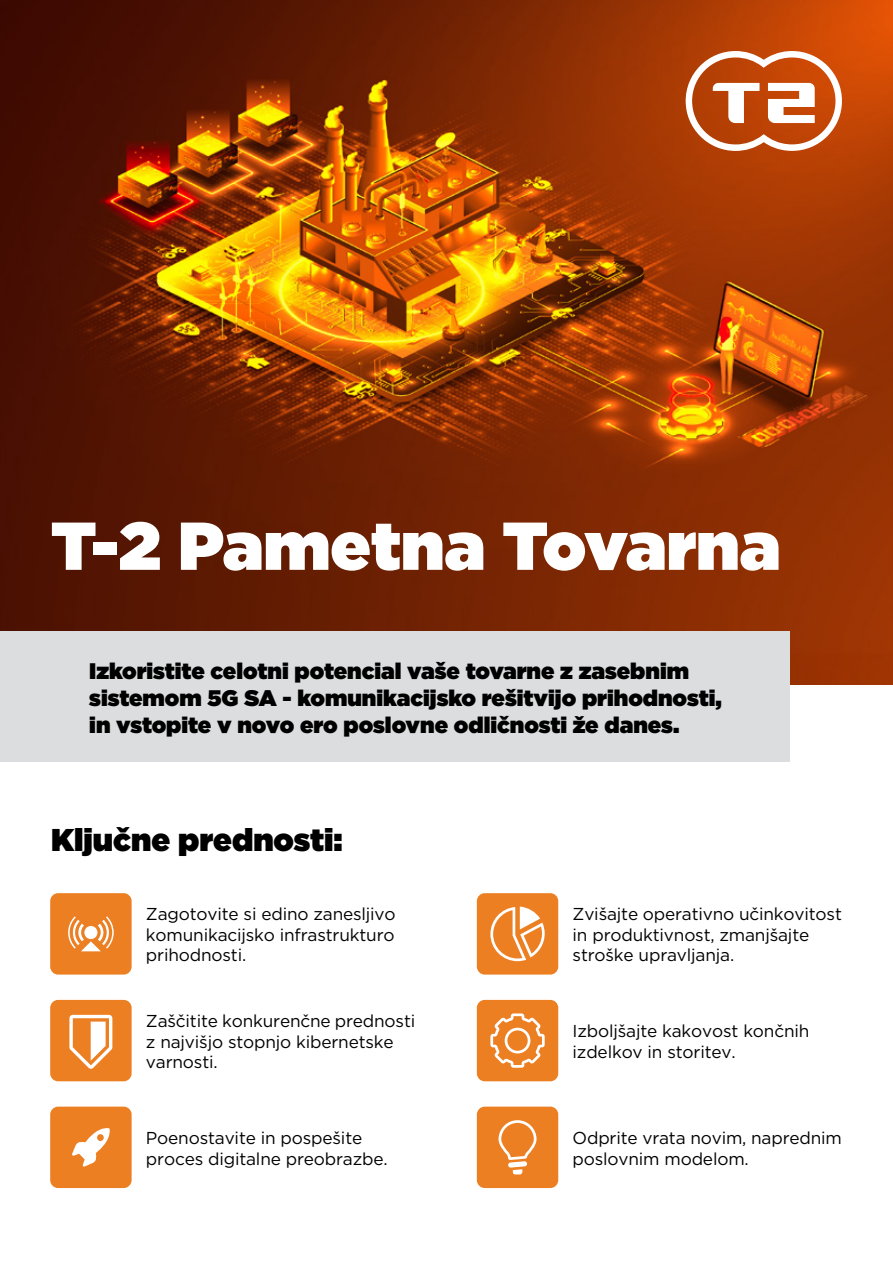
<style>
.page{position:relative;width:893px;height:1263px;background:#fff}
.page>*{position:absolute;margin:0;border:0;box-sizing:border-box;transform-origin:0 0}
.t1{font:900 67.5px "Gotham";color:#fff}
.t2{font:900 31.5px "Gotham";color:#000}
.t3{font:900 22.5px/27px "Gotham";color:#000}
.t4{font:17.25px/20.7px "Gotham";letter-spacing:-.01em;color:#000}
</style>
<div class="page">
<img style="left:0;top:0;width:893px;height:685px">
<svg style="left:686px;top:51px;width:156px;height:100px"></svg>
<div style="left:0;top:631px;width:789px;height:131px;background:#dcddde"></div>
<div style="left:477px;top:893px;width:81px;height:81px;background:#ed7f23;border-radius:8px"></div>
<svg style="left:490px;top:906px;width:55px;height:55px"></svg>
<div style="left:50px;top:1000px;width:82px;height:81px;background:#ed7f23;border-radius:8px"></div>
<svg style="left:69px;top:1015px;width:43px;height:54px"></svg>
<div style="left:50px;top:893px;width:82px;height:81px;background:#ed7f23;border-radius:8px"></div>
<div style="left:77px;top:924px;width:7px;height:17px;background:#fff;border-radius:2px"></div>
<svg style="left:66px;top:916px;width:10px;height:33px"></svg>
<svg style="left:71px;top:920px;width:9px;height:25px"></svg>
<svg style="left:81px;top:916px;width:33px;height:35px"></svg>
<div style="left:50px;top:1106px;width:82px;height:82px;background:#ed7f23;border-radius:8px"></div>
<svg style="left:72px;top:1128px;width:38px;height:39px"></svg>
<div style="left:477px;top:1106px;width:81px;height:82px;background:#ed7f23;border-radius:8px"></div>
<svg style="left:499px;top:1120px;width:37px;height:54px"></svg>
<div style="left:477px;top:1000px;width:81px;height:81px;background:#ed7f23;border-radius:8px"></div>
<svg style="left:490px;top:1013px;width:55px;height:55px"></svg>
<h1 class="t1" style="left:51px;top:497px;width:731px">T-2 Pametna Tovarna</h1>
<h3 class="t3" style="left:89px;top:657px;width:634px">Izkoristite celotni potencial vaše tovarne z zasebnim sistemom 5G SA - komunikacijsko rešitvijo prihodnosti, in vstopite v novo ero poslovne odličnosti že danes.</h3>
<h2 class="t2" style="left:51px;top:817px;width:293px">Ključne prednosti:</h2>
<p class="t4" style="left:146px;top:903px;width:251px;text-align:justify">Zagotovite si edino zanesljivo komunikacijsko infrastrukturo prihodnosti.</p>
<p class="t4" style="left:573px;top:903px;width:271px">Zvišajte operativno učinkovitost in produktivnost, zmanjšajte stroške upravljanja.</p>
<p class="t4" style="left:146px;top:1010px;width:271px">Zaščitite konkurenčne prednosti z najvišjo stopnjo kibernetske varnosti.</p>
<p class="t4" style="left:573px;top:1020px;width:238px">Izboljšajte kakovost končnih izdelkov in storitev.</p>
<p class="t4" style="left:146px;top:1127px;width:243px">Poenostavite in pospešite proces digitalne preobrazbe.</p>
<p class="t4" style="left:573px;top:1127px;width:271px">Odprite vrata novim, naprednim poslovnim modelom.</p>
</div>
